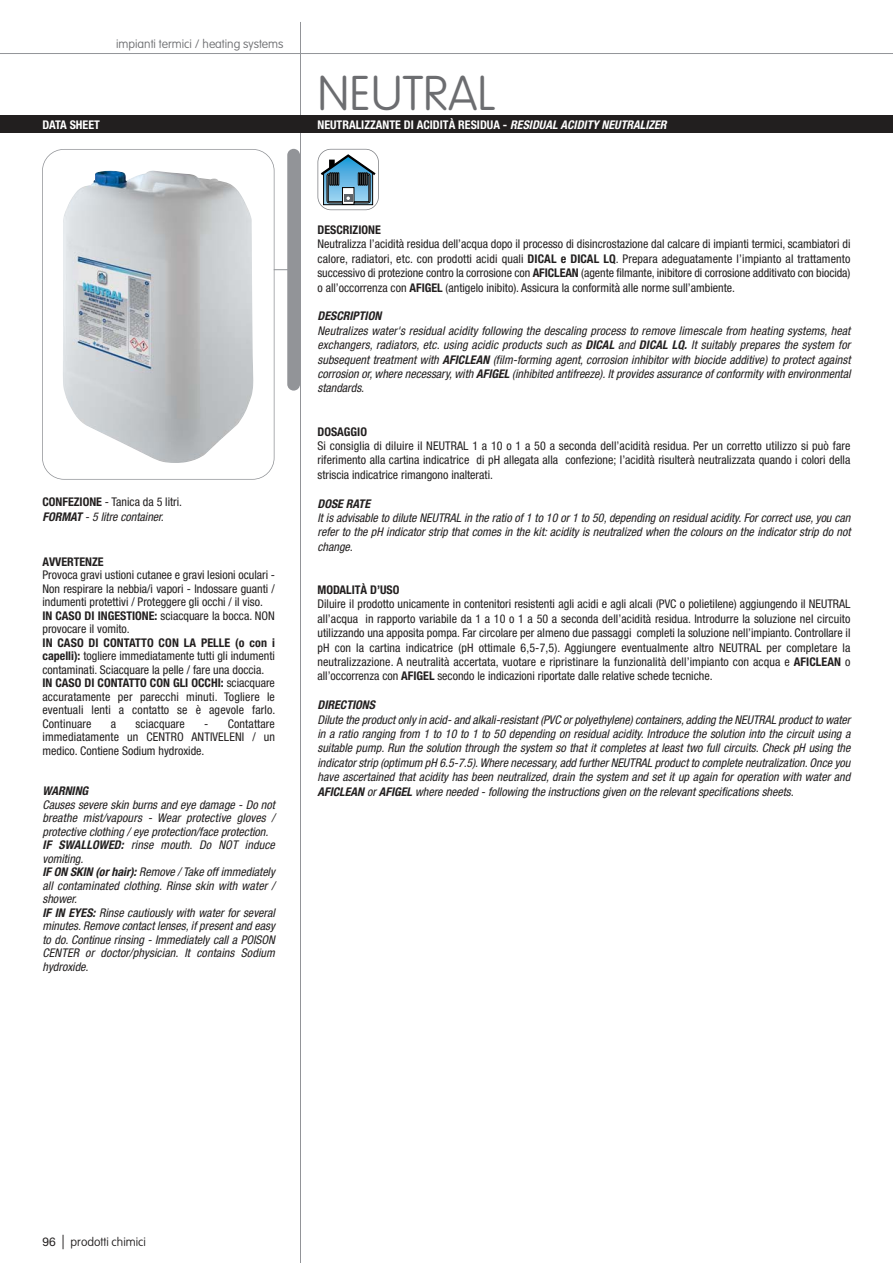
<style>
.page{position:relative;width:893px;height:1263px;background:#fff}
.page>*{position:absolute;margin:0;border:0;box-sizing:border-box;transform-origin:0 0}
.t1{font:100 48px "VAG Rounded";color:#6c6d70}
.t2{font:condensed 12px/13.5px "Helvetica Neue";color:#221f1f;text-align:justify}
.t3{font:italic condensed 12px/14.4px "Helvetica Neue";color:#221f1f}
.t4{font:700 condensed 12px "Helvetica Neue";color:#fff}
.t5{font:700 condensed 12px "Helvetica Neue";color:#221f1f}
.t6{font:italic 700 condensed 12px "Helvetica Neue";color:#221f1f}
.t7{font:100 12px "VAG Rounded";color:#6c6d70}
.t8{font:100 12px "VAG Rounded";color:#221f1f}
.s1{font-style:italic}
.s2{font-weight:700;font-style:normal}
.s3{font-style:normal}
.s4{font-weight:700}
.s5{font-family:"Helvetica Neue";font-weight:400}
.s6{font-family:"Avant Garde";font-weight:400;font-size:14.4px}
</style>
<div class="page">
<hr style="left:300px;top:22px;width:1px;height:1241px;background:#929498">
<hr style="left:0;top:53px;width:893px;height:1px;background:#929498">
<div style="left:0;top:116px;width:893px;height:17px;background:#221f1f"></div>
<svg style="left:318px;top:150px;width:60px;height:59px"></svg>
<svg style="left:321px;top:154px;width:55px;height:51px"></svg>
<div style="left:317px;top:149px;width:62px;height:61px;border:2px solid #7f8185;border-radius:14px"></div>
<hr style="left:198px;top:269px;width:96px;height:1px;background:#929498">
<div style="left:287px;top:149px;width:13px;height:242px;background:#929498;border-radius:6px"></div>
<div style="left:43px;top:150px;width:231px;height:329px;background:#fff;border-radius:21px"></div>
<img style="left:63px;top:171px;width:190px;height:292px">
<div style="left:42px;top:149px;width:232px;height:331px;border:2px solid #929498;border-radius:22px"></div>
<p class="t7" style="left:116px;top:38px;width:169px">impianti termici / heating systems</p>
<h1 class="t1" style="left:317px;top:70px;width:179px">NEUTRAL</h1>
<p class="t4" style="left:43px;top:121px;width:59px">DATA SHEET</p>
<p class="t4" style="left:317px;top:121px;width:353px">NEUTRALIZZANTE DI ACIDITÀ RESIDUA - <span class="s1">RESIDUAL ACIDITY NEUTRALIZER</span></p>
<p class="t3" style="left:43px;top:496px;width:141px"><span class="s2">CONFEZIONE</span> <span class="s3">- Tanica da 5 litri.<br></span><span class="s4">FORMAT</span> -5 litre container.</p>
<p class="t5" style="left:43px;top:557px;width:63px">AVVERTENZE</p>
<p class="t2" style="left:43px;top:569px;width:234px;text-align:left">Provoca gravi ustioni cutanee e gravi lesioni oculari - Non respirare la nebbia/i vapori - Indossare guanti / indumenti protettivi / Proteggere gli occhi / il viso.<br><span class="s4">IN CASO DI INGESTIONE:</span> sciacquare la bocca. NON provocare il vomito.</p>
<p class="t2" style="left:43px;top:637px;width:234px;text-align:left"><span class="s4">IN CASO DI CONTATTO CON LA PELLE (o con i capelli):</span> togliere immediatamente tutti gli indumenti contaminati. Sciacquare la pelle / fare una doccia.<br><span class="s4">IN CASO DI CONTATTO CON GLI OCCHI:</span> sciacquare accuratamente per parecchi minuti. Togliere le eventuali lenti a contatto se è agevole farlo.<br>Continuare</p>
<p class="t2" style="left:43px;top:718px;width:234px;text-indent:162px">- Contattare immediatamente un CENTRO ANTIVELENI / un medico. Contiene Sodium hydroxide.</p>
<p class="t6" style="left:43px;top:787px;width:50px">WARNING</p>
<p class="t3" style="left:43px;top:799px;width:236px;line-height:13.5px">Causes severe skin burns and eye damage - Do not breathe mist/vapours - Wear protective gloves / protective clothing / eye protection/face protection.<br><span class="s4">IF SWALLOWED:</span> rinse mouth. Do NOT induce vomiting.<br><span class="s4">IF ON SKIN (orhair):</span> Remove / Take off immediately all contaminated clothing. Rinse skin with water / shower.<br><span class="s4">IF IN EYES:</span> Rinse cautiously with water for several minutes.Remove contact lenses,if present and easy to do. Continue rinsing - Immediately call a POISON CENTER or doctor/physician. It contains Sodium hydroxide.</p>
<p class="t2" style="left:111px;top:718px;width:7px">a</p>
<p class="t2" style="left:136px;top:718px;width:51px">sciacquare</p>
<p class="t5" style="left:317px;top:225px;width:65px">DESCRIZIONE</p>
<p class="t2" style="left:317px;top:238px;width:534px;line-height:14.4px">Neutralizza l’acidità residua dell’acqua dopo il processo di disincrostazione dal calcare di impianti termici, scambiatori di calore, radiatori, etc. con prodotti acidi quali <span class="s4">DICAL e DICAL LQ</span>. Prepara adeguatamente l’impianto al trattamento successivo di protezione contro la corrosione con <span class="s4">AFICLEAN</span> (agente filmante, inibitore di corrosione additivato con biocida) o all’occorrenza con <span class="s4">AFIGEL</span> (antigelo inibito). Assicura la conformità alle norme sull’ambiente.</p>
<p class="t6" style="left:317px;top:312px;width:68px">DESCRIPTION</p>
<p class="t3" style="left:317px;top:324px;width:537px">Neutralizes water's residual acidity following the descaling process to remove limescale from heating systems, heat exchangers, radiators, etc. using acidic products such as <span class="s4">DICAL</span> and <span class="s4">DICAL LQ.</span> It suitably prepares the system for subsequent treatment with <span class="s4">AFICLEAN</span> (film-forming agent, corrosion inhibitor with biocide additive) to protect against corrosion or,where necessary,with <span class="s4">AFIGEL</span> (inhibited antifreeze).It provides assurance of conformity with environmental standards.</p>
<p class="t5" style="left:317px;top:427px;width:51px">DOSAGGIO</p>
<p class="t2" style="left:317px;top:440px;width:534px;line-height:14.4px">Si consiglia di diluire il NEUTRAL 1 a 10 o 1 a 50 a seconda dell’acidità residua. Per un corretto utilizzo si può fare riferimento alla cartina indicatrice di pH allegata alla confezione; l’acidità risulterà neutralizzata quando i colori della striscia indicatrice rimangono inalterati.</p>
<p class="t6" style="left:317px;top:499px;width:56px">DOSE RATE</p>
<p class="t3" style="left:317px;top:512px;width:537px">It is advisable to dilute NEUTRAL in the ratio of 1 to 10 or1 to 50,depending on residualacidity.Forcorrect use,you can refer to the pH indicator strip that comes in the kit:acidity is neutralized when the colours on the indicator strip do not change.</p>
<p class="t5" style="left:317px;top:585px;width:84px">MODALITÀ D’USO</p>
<p class="t2" style="left:317px;top:598px;width:534px;line-height:14.4px">Diluire il prodotto unicamente in contenitori resistenti agli acidi e agli alcali (PVC o polietilene) aggiungendo il NEUTRAL all’acqua in rapporto variabile da 1 a 10 o 1 a 50 a seconda dell’acidità residua. Introdurre la soluzione nel circuito utilizzando una apposita pompa. Far circolare per almeno due passaggi completi la soluzione nell’impianto. Controllare il pH con la cartina indicatrice (pH ottimale 6,5-7,5). Aggiungere eventualmente altro NEUTRAL per completare la neutralizzazione. A neutralità accertata, vuotare e ripristinare la funzionalità dell’impianto con acqua e <span class="s4">AFICLEAN</span> o all’occorrenza con <span class="s4">AFIGEL</span> secondo le indicazioni riportate dalle relative schede tecniche.</p>
<p class="t6" style="left:317px;top:701px;width:61px">DIRECTIONS</p>
<p class="t3" style="left:317px;top:713px;width:537px;text-align:justify">Dilute the product only in acid-and alkali-resistant (PVC orpolyethylene) containers,adding the NEUTRAL product to water in a ratio ranging from 1 to 10 to 1 to 50 depending on residual acidity. Introduce the solution into the circuit using a suitable pump. Run the solution through the system so that it completes at least two full circuits. Check pH using the indicatorstrip (optimum pH 6.5-7.5).Where necessary,add furtherNEUTRAL product to complete neutralization.Once you have ascertained that acidity has been neutralized, drain the system and set it up again for operation with water and <span class="s4">AFICLEAN</span> or<span class="s4">AFIGEL</span> where needed -following the instructions given on the relevant specifications sheets.</p>
<p class="t8" style="left:43px;top:1236px;width:105px"><span class="s5">96</span> <span class="s6">|</span> prodotti chimici</p>
</div>
